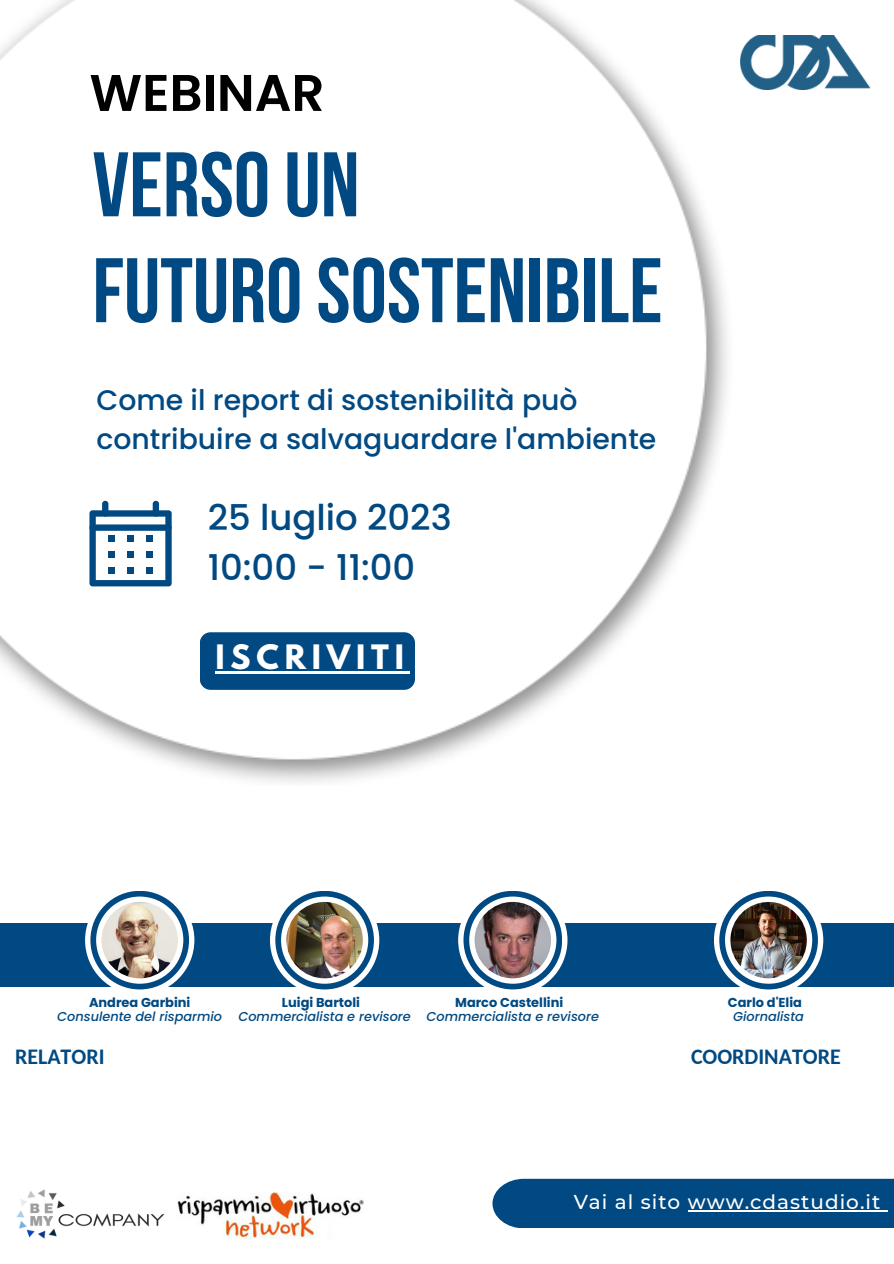
<style>
.page{position:relative;width:894px;height:1264px;background:#fff}
.page>*{position:absolute;margin:0;border:0;box-sizing:border-box;transform-origin:0 0}
.t1{font:700 91.35px "Bebas Neue";color:#004982}
.t2{font:600 51.45px "Poppins";color:#000}
.t3{font:500 35.4px "Poppins";color:#004982}
.t4{font:700 29.85px "League Spartan";letter-spacing:.195em;color:#fff}
.t5{font:500 28.35px/38.8px "Poppins";color:#004982}
.t6{font:700 21.9px "Carlito";color:#004982}
.t7{font:500 19.95px "Montserrat";letter-spacing:.05em;color:#fff}
.t8{font:italic 500 12.9px "Poppins";color:#004982}
.t9{font:700 12.9px "Poppins";color:#004982}
</style>
<div class="page">
<img style="left:0;top:0;width:728px;height:782px">
<svg style="left:89px;top:501px;width:83px;height:85px"></svg>
<div style="left:0;top:923px;width:893px;height:63px;background:#004982"></div>
<div style="left:85px;top:885px;width:109px;height:109px;background:#fff;border-radius:50%"></div>
<svg style="left:90px;top:890px;width:99px;height:99px;background:#1a5b8e"></svg>
<div style="left:96px;top:896px;width:87px;height:87px;background:#fff;border-radius:50%"></div>
<img style="left:101px;top:902px;width:77px;height:76px;border-radius:50%">
<div style="left:458px;top:885px;width:109px;height:109px;background:#fff;border-radius:50%"></div>
<svg style="left:463px;top:890px;width:99px;height:99px;background:#1b5c8f"></svg>
<div style="left:469px;top:896px;width:87px;height:87px;background:#fff;border-radius:50%"></div>
<img style="left:474px;top:902px;width:77px;height:76px;border-radius:50%">
<div style="left:270px;top:885px;width:109px;height:109px;background:#fff;border-radius:50%"></div>
<svg style="left:275px;top:890px;width:99px;height:99px;background:#195b8e"></svg>
<div style="left:281px;top:896px;width:87px;height:87px;background:#fff;border-radius:50%"></div>
<img style="left:286px;top:902px;width:77px;height:76px;border-radius:50%">
<div style="left:713px;top:885px;width:110px;height:109px;background:#fff;border-radius:50%"></div>
<svg style="left:719px;top:890px;width:98px;height:99px;background:#17598d"></svg>
<svg style="left:724px;top:896px;width:88px;height:87px"></svg>
<img style="left:730px;top:902px;width:76px;height:76px;border-radius:50%">
<div style="left:492px;top:1178px;width:401px;height:50px;background:#004982"></div>
<img style="left:16px;top:1189px;width:149px;height:48px">
<img style="left:740px;top:35px;width:130px;height:54px">
<img style="left:177px;top:1192px;width:186px;height:46px">
<hr style="left:687px;top:1210px;width:194px;height:1px;background:#fff">
<div style="left:200px;top:632px;width:214px;height:58px;background:#004982;border-radius:11px"></div>
<hr style="left:215px;top:671px;width:194px;height:3px;background:#fff">
<p class="t2" style="left:89px;top:57px;width:236px">WEBINAR</p>
<p class="t1" style="left:92px;top:148px;width:268px">VERSOUN</p>
<p class="t1" style="left:92px;top:254px;width:571px">FUTUROSOSTENIBILE</p>
<p class="t5" style="left:96px;top:380px;width:561px">Come il report di sostenibilità può contribuire a salvaguardare l'ambiente</p>
<p class="t3" style="left:208px;top:493px;width:245px">25 luglio 2023</p>
<p class="t3" style="left:208px;top:542px;width:209px">10:00 - 11:00</p>
<p class="t4" style="left:215px;top:642px;width:190px">ISCRIVITI</p>
<p class="t9" style="left:89px;top:993px;width:103px">Andrea Garbini</p>
<p class="t8" style="left:57px;top:1007px;width:166px">Consulente del risparmio</p>
<p class="t6" style="left:15px;top:1047px;width:91px">RELATORI</p>
<p class="t9" style="left:282px;top:993px;width:79px">Luigi Bartoli</p>
<p class="t8" style="left:238px;top:1007px;width:174px">Commercialista e revisore</p>
<p class="t9" style="left:455px;top:993px;width:109px">Marco Castellini</p>
<p class="t8" style="left:426px;top:1007px;width:174px">Commercialista e revisore</p>
<p class="t9" style="left:727px;top:993px;width:75px">Carlo d'Elia</p>
<p class="t8" style="left:733px;top:1007px;width:72px">Giornalista</p>
<p class="t6" style="left:690px;top:1047px;width:151px">COORDINATORE</p>
<p class="t7" style="left:573px;top:1189px;width:308px">Vai al sito www.cdastudio.it</p>
</div>
